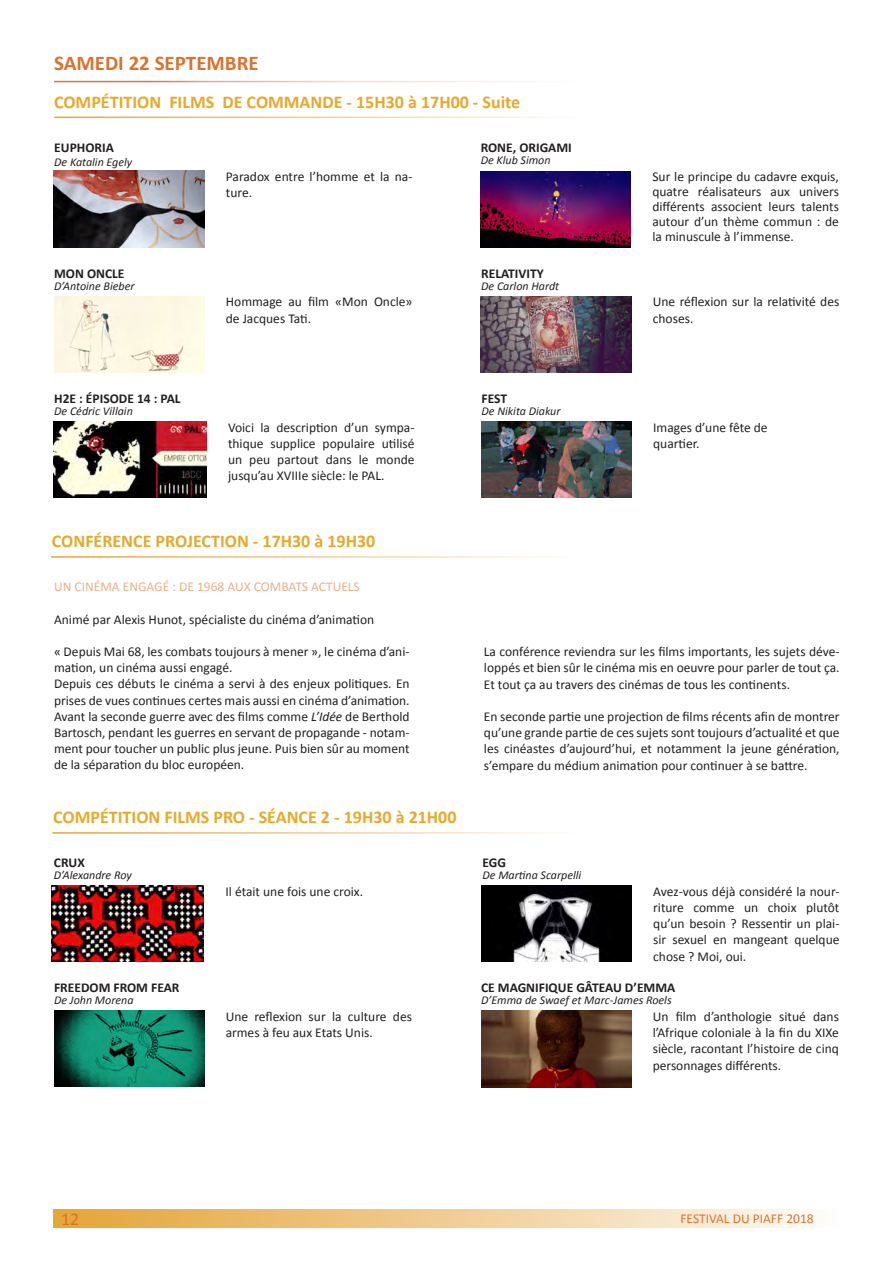
<style>
.page{position:relative;width:893px;height:1263px;background:#fff}
.page>*{position:absolute;margin:0;border:0;box-sizing:border-box;transform-origin:0 0}
.t1{font:700 21px "Calibri";color:#db722e}
.t2{font:700 18px "Calibri";color:#e6a92a}
.t3{font:18px "Calibri";color:#db722e}
.t4{font:13.5px/16.2px "Calibri";color:#231f20;text-align:justify}
.t5{font:700 13.5px "Calibri";color:#231f20}
.t6{font:13.5px "Calibri";color:#ebaf88}
.t7{font:13.5px "Calibri";color:#db722e}
.t8{font:italic 12px "Calibri";color:#231f20}
.s1{font-style:italic}
</style>
<div class="page">
<img style="left:54px;top:171px;width:150px;height:76px">
<img style="left:54px;top:422px;width:152px;height:76px">
<img style="left:481px;top:171px;width:150px;height:76px">
<img style="left:54px;top:296px;width:150px;height:76px">
<img style="left:481px;top:296px;width:150px;height:76px">
<img style="left:481px;top:422px;width:150px;height:76px">
<div style="left:54px;top:1210px;width:785px;height:17px;background:linear-gradient(to right,#e4a335,#fefaf6)"></div>
<div style="left:53px;top:1209px;width:787px;height:19px;border:2px solid #fff"></div>
<img style="left:51px;top:886px;width:153px;height:76px">
<img style="left:54px;top:1011px;width:150px;height:76px">
<img style="left:481px;top:885px;width:150px;height:77px">
<img style="left:481px;top:1011px;width:150px;height:76px">
<p class="t1" style="left:54px;top:49px;width:206px">SAMEDI 22 SEPTEMBRE</p>
<p class="t2" style="left:54px;top:90px;width:468px">COMPÉTITION FILMS DE COMMANDE - 15H30 à 17H00 - Suite</p>
<p class="t5" style="left:54px;top:139px;width:61px">EUPHORIA</p>
<p class="t8" style="left:54px;top:154px;width:80px">De Katalin Egely</p>
<p class="t5" style="left:54px;top:265px;width:72px">MON ONCLE</p>
<p class="t8" style="left:54px;top:277px;width:82px">D’Antoine Bieber</p>
<p class="t4" style="left:226px;top:169px;width:188px">Paradox entre l’homme et la na&shy;ture.</p>
<p class="t4" style="left:226px;top:294px;width:188px">Hommage au film «Mon Oncle» de Jacques Tati.</p>
<p class="t5" style="left:481px;top:139px;width:93px">RONE, ORIGAMI</p>
<p class="t8" style="left:481px;top:152px;width:71px">De Klub Simon</p>
<p class="t5" style="left:481px;top:265px;width:64px">RELATIVITY</p>
<p class="t8" style="left:481px;top:277px;width:80px">De Carlon Hardt</p>
<p class="t4" style="left:652px;top:169px;width:188px;line-height:15px">Sur le principe du cadavre exquis, quatre réalisateurs aux univers différents associent leurs talents autour d’un thème commun : de la minuscule à l’immense.</p>
<p class="t4" style="left:653px;top:294px;width:188px">Une réflexion sur la relativité des choses.</p>
<p class="t5" style="left:54px;top:390px;width:128px">H2E : ÉPISODE 14 : PAL</p>
<p class="t8" style="left:54px;top:403px;width:80px">De Cédric Villain</p>
<p class="t4" style="left:228px;top:419px;width:188px">Voici la description d’un sympa&shy;thique supplice populaire utilisé un peu partout dans le monde jusqu’au XVIIIe siècle: le PAL.</p>
<p class="t2" style="left:52px;top:529px;width:325px">CONFÉRENCE PROJECTION - 17H30 à 19H30</p>
<p class="t6" style="left:54px;top:578px;width:307px">UN CINÉMA ENGAGÉ : DE 1968 AUX COMBATS ACTUELS</p>
<p class="t4" style="left:54px;top:611px;width:322px">Animé par Alexis Hunot, spécialiste du cinéma d’animation</p>
<p class="t4" style="left:54px;top:643px;width:357px">« Depuis Mai 68, les combats toujours à mener », le cinéma d’ani&shy;mation, un cinéma aussi engagé.</p>
<p class="t4" style="left:54px;top:676px;width:357px">Depuis ces débuts le cinéma a servi à des enjeux politiques. En prises de vues continues certes mais aussi en cinéma d’animation.<br>Avant la seconde guerre avec des films comme <span class="s1">L’Idée</span> de Berthold Bartosch, pendant les guerres en servant de propagande - notam&shy;ment pour toucher un public plus jeune. Puis bien sûr au moment de la séparation du bloc européen.</p>
<p class="t2" style="left:53px;top:805px;width:405px">COMPÉTITION FILMS PRO - SÉANCE 2 - 19H30 à 21H00</p>
<p class="t5" style="left:54px;top:854px;width:32px">CRUX</p>
<p class="t8" style="left:54px;top:867px;width:79px">D’Alexandre Roy</p>
<p class="t5" style="left:54px;top:979px;width:127px">FREEDOM FROM FEAR</p>
<p class="t8" style="left:54px;top:992px;width:81px">De John Morena</p>
<p class="t4" style="left:226px;top:883px;width:139px">Il était une fois une croix.</p>
<p class="t4" style="left:226px;top:1008px;width:188px">Une reflexion sur la culture des armes à feu aux Etats Unis.</p>
<p class="t5" style="left:482px;top:390px;width:27px">FEST</p>
<p class="t8" style="left:482px;top:403px;width:81px">De Nikita Diakur</p>
<p class="t4" style="left:653px;top:419px;width:116px">Images d’une fête de</p>
<p class="t4" style="left:653px;top:435px;width:48px">quartier.</p>
<p class="t4" style="left:484px;top:644px;width:357px">La conférence reviendra sur les films importants, les sujets déve&shy;loppés et bien sûr le cinéma mis en oeuvre pour parler de tout ça.<br>Et tout ça au travers des cinémas de tous les continents.</p>
<p class="t4" style="left:484px;top:708px;width:357px">En seconde partie une projection de films récents afin de montrer qu’une grande partie de ces sujets sont toujours d’actualité et que les cinéastes d’aujourd’hui, et notamment la jeune génération, s’empare du médium animation pour continuer à se battre.</p>
<p class="t5" style="left:482px;top:854px;width:25px">EGG</p>
<p class="t8" style="left:482px;top:867px;width:100px">De Martina Scarpelli</p>
<p class="t4" style="left:653px;top:883px;width:188px">Avez-vous déjà considéré la nour&shy;riture comme un choix plutôt qu’un besoin ? Ressentir un plai&shy;sir sexuel en mangeant quelque chose ? Moi, oui.</p>
<p class="t5" style="left:481px;top:979px;width:196px">CE MAGNIFIQUE GÂTEAU D’EMMA</p>
<p class="t8" style="left:481px;top:992px;width:192px">D’Emma de Swaef et Marc-James Roels</p>
<p class="t4" style="left:653px;top:1008px;width:188px">Un film d’anthologie situé dans l’Afrique coloniale à la fin du XIXe siècle, racontant l’histoire de cinq personnages différents.</p>
<p class="t3" style="left:61px;top:1207px;width:20px">12</p>
<p class="t7" style="left:680px;top:1210px;width:135px">FESTIVAL DU PIAFF 2018</p>
</div>
